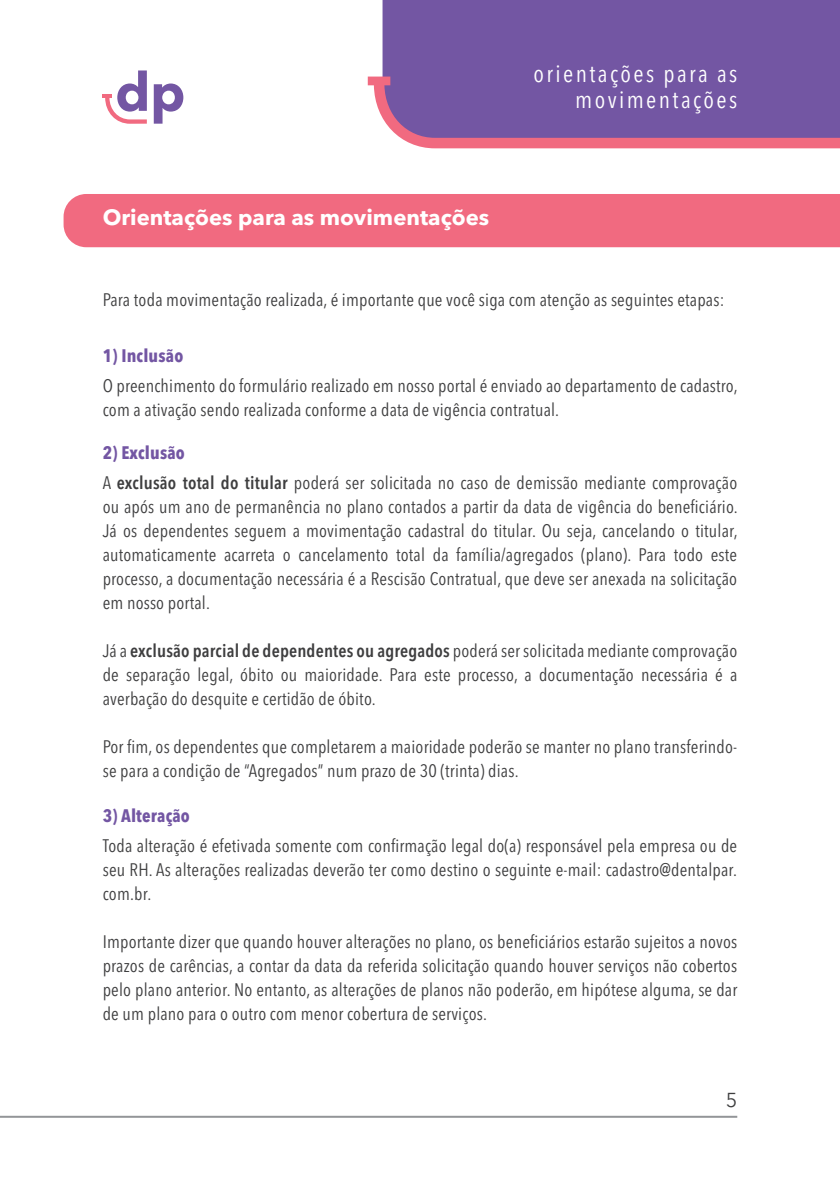
<style>
.page{position:relative;width:840px;height:1191px;background:#fff}
.page>*{position:absolute;margin:0;border:0;box-sizing:border-box;transform-origin:0 0}
.t1{font:condensed 24px/26px "Avenir Next LT Pro";letter-spacing:.1em;color:#fff;text-align:right}
.t2{font:700 22px "Avenir Next LT Pro";color:#fff}
.t3{font:20px "Avenir Next LT Pro";color:#3e3e3f}
.t4{font:condensed 18px/24px "Avenir Next LT Pro";letter-spacing:.01em;color:#3e3e3f;text-align:justify}
.t5{font:700 condensed 18px "Avenir Next LT Pro";letter-spacing:.01em;color:#7356a3}
.s1{font-weight:600}
</style>
<div class="page">
<div style="left:382px;top:0;width:457px;height:77px;background:#7356a3"></div>
<svg style="left:367px;top:77px;width:472px;height:71px"></svg>
<hr style="left:0;top:1115px;width:736px;height:2px;background:#939598">
<div style="left:63px;top:194px;width:776px;height:53px;background:#f16a80"></div>
<svg style="left:103px;top:70px;width:44px;height:54px"></svg>
<svg style="left:154px;top:83px;width:29px;height:41px"></svg>
<p class="t2" style="left:103px;top:204px;width:388px">Orientações para as movimentações</p>
<p class="t1" style="left:533px;top:61px;width:205px">orientações para as movimentações</p>
<p class="t4" style="left:103px;top:288px;width:623px">Para toda movimentação realizada, é importante que você siga com atenção as seguintes etapas:</p>
<p class="t5" style="left:103px;top:345px;width:82px">1) Inclusão</p>
<p class="t4" style="left:103px;top:374px;width:636px">O preenchimento do formulário realizado em nosso portal é enviado ao departamento de cadastro, com a ativação sendo realizada conforme a data de vigência contratual.</p>
<p class="t5" style="left:103px;top:441px;width:84px">2) Exclusão</p>
<p class="t4" style="left:103px;top:470px;width:636px">A <span class="s1">exclusão total do titular</span> poderá ser solicitada no caso de demissão mediante comprovação ou após um ano de permanência no plano contados a partir da data de vigência do beneficiário.<br>Já os dependentes seguem a movimentação cadastral do titular. Ou seja, cancelando o titular, automaticamente acarreta o cancelamento total da família/agregados (plano). Para todo este processo, a documentação necessária é a Rescisão Contratual, que deve ser anexada na solicitação em nosso portal.</p>
<p class="t4" style="left:103px;top:638px;width:635px">Já a <span class="s1">exclusão parcial de dependentes ou agregados</span> poderá ser solicitada mediante comprovação de separação legal, óbito ou maioridade. Para este processo, a documentação necessária é a averbação do desquite e certidão de óbito.</p>
<p class="t4" style="left:103px;top:734px;width:635px">Por fim, os dependentes que completarem a maioridade poderão se manter no plano transferindo&shy;se para a condição de “Agregados” num prazo de 30 (trinta) dias.</p>
<p class="t5" style="left:103px;top:805px;width:89px">3) Alteração</p>
<p class="t4" style="left:103px;top:834px;width:635px">Toda alteração é efetivada somente com confirmação legal do(a) responsável pela empresa ou de seu RH. As alterações realizadas deverão ter como destino o seguinte e-mail: cadastro@dentalpar. com.br.</p>
<p class="t4" style="left:103px;top:930px;width:635px">Importante dizer que quando houver alterações no plano, os beneficiários estarão sujeitos a novos prazos de carências, a contar da data da referida solicitação quando houver serviços não cobertos pelo plano anterior. No entanto, as alterações de planos não poderão, em hipótese alguma, se dar de um plano para o outro com menor cobertura de serviços.</p>
<p class="t3" style="left:725px;top:1087px;width:13px">5</p>
</div>
